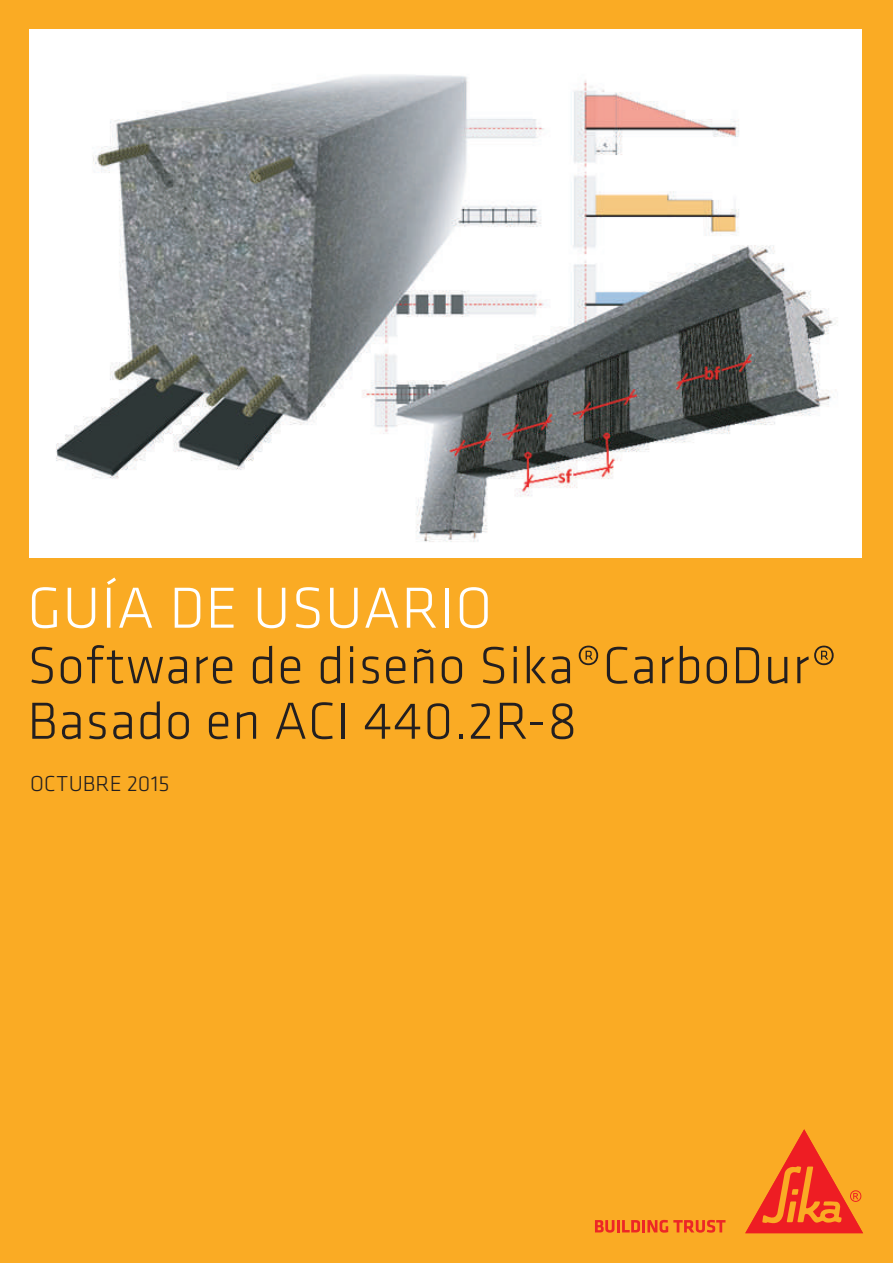
<style>
.page{position:relative;width:893px;height:1263px;background:#faab24}
.page>*{position:absolute;margin:0;border:0;box-sizing:border-box;transform-origin:0 0}
.t1{font:300 60px "Klavika";letter-spacing:.015em;color:#fff}
.t2{font:300 54px/55.5px "Klavika";letter-spacing:.015em;color:#231f20}
.t3{font:300 22.5px "Klavika";letter-spacing:.005em;color:#231f20}
</style>
<div class="page">
<img style="left:30px;top:30px;width:832px;height:527px">
<svg style="left:595px;top:1220px;width:130px;height:12px"></svg>
<svg style="left:745px;top:1129px;width:118px;height:104px"></svg>
<p class="t1" style="left:27px;top:572px;width:466px">GUÍA DE USUARIO</p>
<p class="t2" style="left:27px;top:637px;width:811px">Software de diseño Sika®CarboDur®<br>Basado en ACI 440.2R-8</p>
<p class="t3" style="left:30px;top:770px;width:141px">OCTUBRE 2015</p>
</div>
